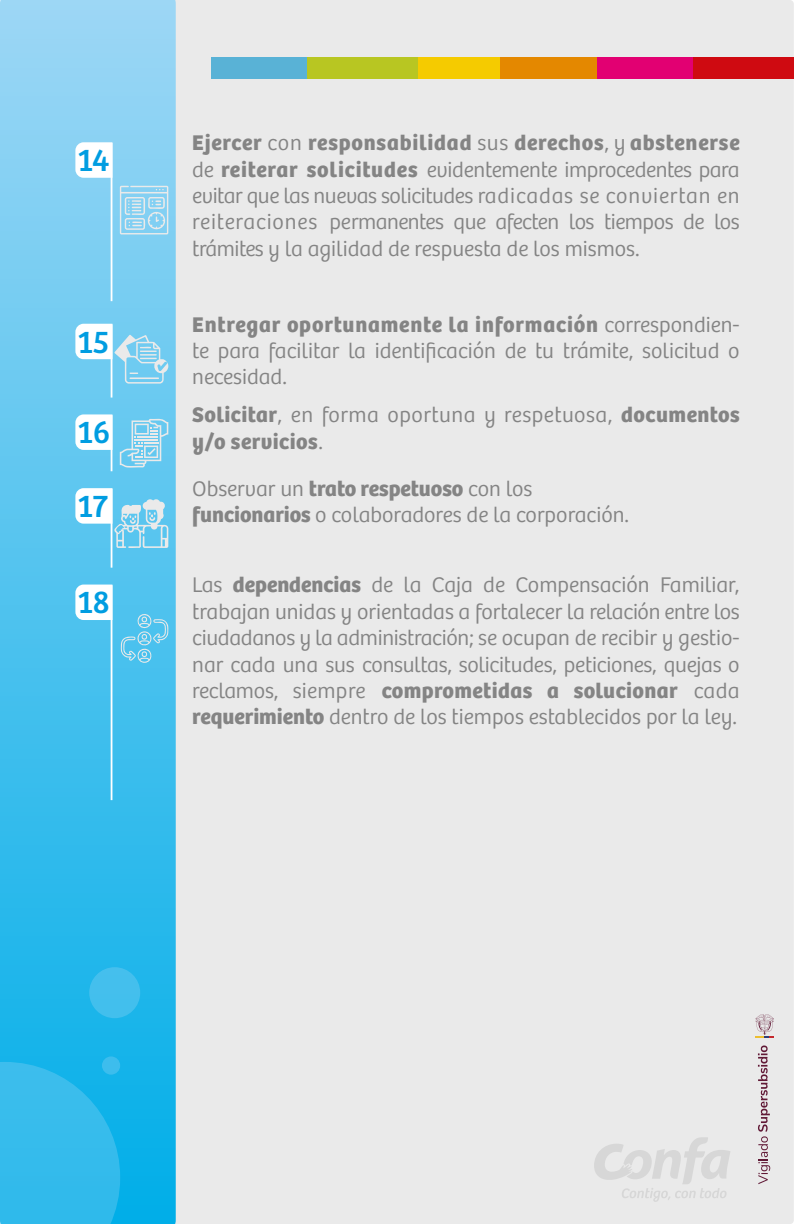
<style>
.page{position:relative;width:794px;height:1224px;background:#eaeaea}
.page>*{position:absolute;margin:0;border:0;box-sizing:border-box;transform-origin:0 0}
.t1{font:32.8px "Bree";color:#009de1}
.t2{font:300 22px/26.4px "Bree";color:#848484;text-align:justify}
.t3{font:700 22px/26.4px "Bree";letter-spacing:.02em;color:#848484}
.s1{font-weight:700}
.s2{font-weight:300}
</style>
<div class="page">
<svg style="left:0;top:0;width:176px;height:1224px"></svg>
<div style="left:89px;top:967px;width:51px;height:51px;background:#44bfed;border-radius:50%"></div>
<svg style="left:0;top:1062px;width:120px;height:162px"></svg>
<div style="left:102px;top:1056px;width:18px;height:19px;background:#3dbded;border-radius:50%"></div>
<div style="left:211px;top:58px;width:96px;height:21px;background:#59b2d6"></div>
<div style="left:307px;top:58px;width:112px;height:21px;background:#b8c622"></div>
<div style="left:419px;top:58px;width:81px;height:21px;background:#f5cb00"></div>
<div style="left:500px;top:58px;width:97px;height:21px;background:#e48800"></div>
<div style="left:597px;top:58px;width:97px;height:21px;background:#e20072"></div>
<div style="left:694px;top:58px;width:100px;height:21px;background:#cf0a11"></div>
<svg style="left:758px;top:1045px;width:12px;height:139px"></svg>
<svg style="left:755px;top:1014px;width:19px;height:24px"></svg>
<svg style="left:594px;top:1137px;width:136px;height:65px"></svg>
<svg style="left:121px;top:613px;width:47px;height:50px"></svg>
<svg style="left:120px;top:418px;width:48px;height:50px"></svg>
<svg style="left:120px;top:185px;width:49px;height:49px"></svg>
<hr style="left:111px;top:143px;width:1px;height:158px;background:#fff">
<svg style="left:75px;top:142px;width:37px;height:36px"></svg>
<hr style="left:111px;top:324px;width:1px;height:74px;background:#fff">
<svg style="left:75px;top:324px;width:93px;height:60px"></svg>
<hr style="left:111px;top:415px;width:1px;height:56px;background:#fff">
<svg style="left:75px;top:414px;width:37px;height:36px"></svg>
<hr style="left:111px;top:489px;width:1px;height:79px;background:#fff">
<svg style="left:75px;top:488px;width:93px;height:60px"></svg>
<hr style="left:111px;top:585px;width:1px;height:215px;background:#fff">
<svg style="left:75px;top:584px;width:37px;height:36px"></svg>
<h1 class="t1" style="left:78px;top:141px;width:33px">14</h1>
<h1 class="t1" style="left:78px;top:322px;width:33px">15</h1>
<h1 class="t1" style="left:78px;top:413px;width:34px">16</h1>
<h1 class="t1" style="left:78px;top:487px;width:32px">17</h1>
<h1 class="t1" style="left:78px;top:583px;width:34px">18</h1>
<p class="t2" style="left:192px;top:130px;width:549px"><span class="s1">Ejercer</span> con <span class="s1">responsabilidad</span> sus <span class="s1">derechos</span>, y <span class="s1">abstenerse </span>de <span class="s1">reiterar solicitudes</span> evidentemente improcedentes para evitar que las nuevas solicitudes radicadas se conviertan en reiteraciones permanentes que afecten los tiempos de los trámites y la agilidad de respuesta de los mismos.</p>
<p class="t2" style="left:192px;top:311px;width:549px"><span class="s1">Entregar oportunamente la información</span> correspondien&shy;te para facilitar la identificación de tu trámite, solicitud o necesidad.</p>
<p class="t3" style="left:192px;top:402px;width:549px">Solicitar<span class="s2">, en forma oportuna y respetuosa,</span> documentos y/o servicios<span class="s2">.</span></p>
<p class="t2" style="left:192px;top:476px;width:438px">Observar un <span class="s1">trato respetuoso</span> con los <span class="s1">funcionarios</span> o colaboradores de la corporación.</p>
<p class="t2" style="left:192px;top:572px;width:549px">Las <span class="s1">dependencias</span> de la Caja de Compensación Familiar, trabajan unidas y orientadas a fortalecer la relación entre los ciudadanos y la administración; se ocupan de recibir y gestio&shy;nar cada una sus consultas, solicitudes, peticiones, quejas o reclamos, siempre <span class="s1">comprometidas a solucionar</span> cada <span class="s1">requerimiento</span> dentro de los tiempos establecidos por la ley.</p>
</div>
